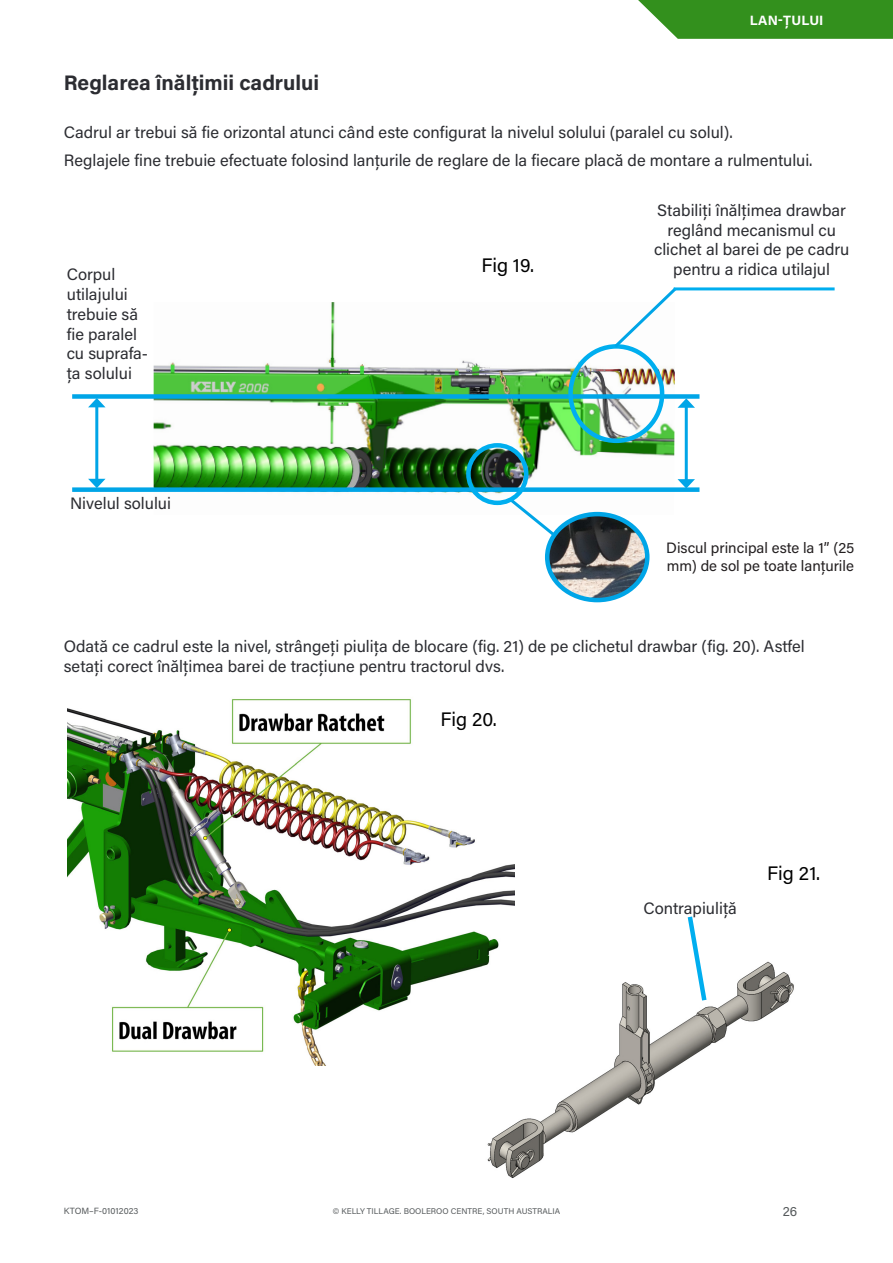
<style>
.page{position:relative;width:893px;height:1263px;background:#fff}
.page>*{position:absolute;margin:0;border:0;box-sizing:border-box;transform-origin:0 0}
.Body_Sub_Headings{font:700 21px "Acumin Pro";color:#2c2d32}
.t1{font:19.5px "Acumin Pro";color:#000}
.t2{font:16.5px/19.8px "Acumin Pro";color:#2c2d32}
.t3{font:15px/18px "Acumin Pro";color:#231f20}
.Tab_Label_White{font:700 13.5px "Acumin Pro";letter-spacing:.015em;color:#fff}
.t4{font:13.5px "Acumin Pro";color:#565a5c}
.t5{font:9px "Acumin Pro";color:#565a5c}
.t6{font:8.25px "Acumin Pro";color:#565a5c}
</style>
<div class="page">
<svg style="left:638px;top:0;width:255px;height:39px;background:#43992f"></svg>
<img style="left:487px;top:901px;width:307px;height:278px">
<hr style="left:95px;top:405px;width:3px;height:76px;background:#00a5e7">
<svg style="left:88px;top:399px;width:17px;height:8px"></svg>
<svg style="left:88px;top:479px;width:18px;height:8px"></svg>
<img style="left:154px;top:302px;width:521px;height:212px">
<div style="left:72px;top:394px;width:627px;height:5px;background:#00a5e7"></div>
<div style="left:72px;top:487px;width:627px;height:5px;background:#00a5e7"></div>
<svg style="left:507px;top:496px;width:82px;height:68px"></svg>
<img style="left:547px;top:514px;width:100px;height:86px">
<div style="left:545px;top:512px;width:104px;height:90px;border:4px solid #00a5e7;border-radius:50%"></div>
<img style="left:67px;top:699px;width:447px;height:366px">
<svg style="left:685px;top:912px;width:24px;height:93px"></svg>
<hr style="left:685px;top:405px;width:3px;height:77px;background:#00a5e7">
<svg style="left:677px;top:398px;width:18px;height:10px"></svg>
<svg style="left:677px;top:479px;width:18px;height:9px"></svg>
<div style="left:466px;top:443px;width:62px;height:62px;border:4px solid #00aeef;border-radius:50%"></div>
<div style="left:568px;top:344px;width:96px;height:99px;border:4px solid #00aeef;border-radius:50%"></div>
<svg style="left:611px;top:287px;width:69px;height:64px"></svg>
<hr style="left:674px;top:287px;width:161px;height:3px;background:#00aeef">
<p class="Body_Sub_Headings" style="left:64px;top:68px;width:257px">Reglarea înălțimii cadrului</p>
<p class="Tab_Label_White" style="left:750px;top:11px;width:75px">LAN-ȚULUI</p>
<p class="t2" style="left:64px;top:121px;width:670px">Cadrul ar trebui să fie orizontal atunci când este configurat la nivelul solului (paralel cu solul).</p>
<p class="t2" style="left:64px;top:150px;width:750px">Reglajele fine trebuie efectuate folosind lanțurile de reglare de la fiecare placă de montare a rulmentului.</p>
<p class="t2" style="left:654px;top:199px;width:197px;text-align:center">Stabiliți înălțimea drawbar reglând mecanismul cu clichet al barei de pe cadru</p>
<p class="t1" style="left:481px;top:252px;width:54px">Fig 19.</p>
<p class="t2" style="left:67px;top:264px;width:50px">Corpul</p>
<p class="t2" style="left:673px;top:259px;width:158px">pentru a ridica utilajul</p>
<p class="t2" style="left:67px;top:284px;width:83px">utilajului trebuie să fie paralel cu suprafa&shy;ța solului</p>
<p class="t2" style="left:70px;top:492px;width:102px">Nivelul solului</p>
<p class="t3" style="left:666px;top:538px;width:190px">Discul principal este la 1” (25 mm) de sol pe toate lanțurile</p>
<p class="t2" style="left:64px;top:636px;width:742px">Odată ce cadrul este la nivel, strângeți piulița de blocare (fig. 21) de pe clichetul drawbar (fig. 20). Astfel setați corect înălțimea barei de tracțiune pentru tractorul dvs.</p>
<p class="t1" style="left:441px;top:706px;width:58px">Fig 20.</p>
<p class="t2" style="left:643px;top:897px;width:95px">Contrapiuliță</p>
<p class="t1" style="left:767px;top:859px;width:54px">Fig 21.</p>
<p class="t5" style="left:64px;top:1205px;width:76px">KTOM–F-01012023</p>
<p class="t6" style="left:333px;top:1205px;width:229px">© KELLY TILLAGE. BOOLEROO CENTRE, SOUTH AUSTRALIA</p>
<p class="t4" style="left:783px;top:1201px;width:16px">26</p>
</div>
